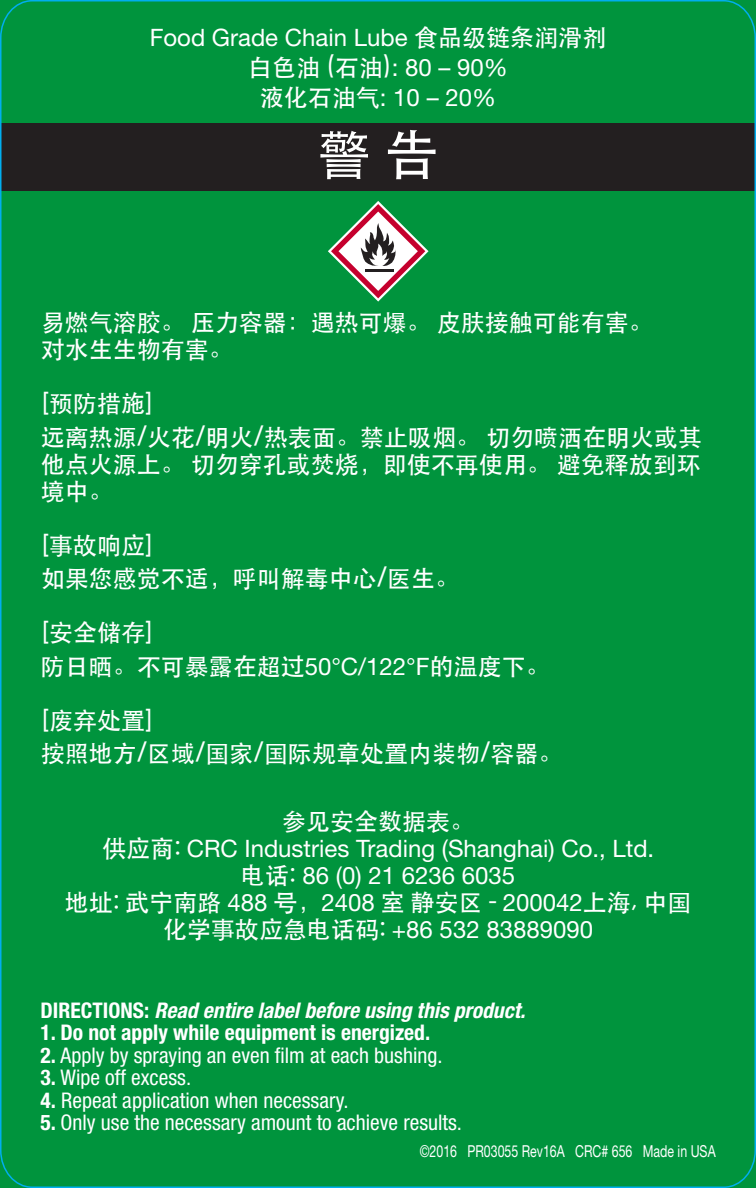
<style>
.page{position:relative;width:756px;height:1188px;background:#00943d}
.page>*{position:absolute;margin:0;border:0;box-sizing:border-box;transform-origin:0 0}
.t1{font:500 54px "ST Heiti SC";color:#fff}
.t2{font:500 24px/27px "ST Heiti SC";color:#fff}
.t3{font:24px "Helvetica Neue";color:#fff}
.t4{font:condensed 21.6px "Helvetica Neue";color:#fff}
.t5{font:italic 700 condensed 21.6px "Helvetica Neue";color:#fff}
.t6{font:700 condensed 21.6px "Helvetica Neue";color:#fff}
.t7{font:16.5px "Helvetica Neue";color:#fff;scale:.75 1}
.s1{font-family:"ST Heiti SC";font-weight:500}
.s2{font-family:"Helvetica Neue";font-weight:400}
.s3{font-style:normal}
.s4{font-weight:700}
</style>
<div class="page">
<svg style="left:325px;top:188px;width:130px;height:117px"></svg>
<p class="t3" style="left:150px;top:24px;width:458px">Food Grade Chain Lube <span class="s1">食品级链条润滑剂</span></p>
<p class="t2" style="left:248px;top:54px;width:261px">白色油 (石油)<span class="s2">: 80 – 90%</span></p>
<p class="t3" style="left:260px;top:84px;width:238px"><span class="s1">液化石油气</span>: 10 – 20%</p>
<p class="t1" style="left:317px;top:124px;width:123px">警 告</p>
<p class="t2" style="left:41px;top:309px;width:614px">易燃气溶胶。 压力容器：遇热可爆。 皮肤接触可能有害。对水生生物有害。</p>
<p class="t2" style="left:41px;top:390px;width:114px">[预防措施]</p>
<p class="t2" style="left:41px;top:423px;width:663px;text-align:justify">远离热源/火花/明火/热表面。禁止吸烟。 切勿喷洒在明火或其他点火源上。 切勿穿孔或焚烧，即使不再使用。 避免释放到环境中。</p>
<p class="t2" style="left:41px;top:531px;width:114px">[事故响应]</p>
<p class="t2" style="left:41px;top:565px;width:420px">如果您感觉不适，呼叫解毒中心/医生。</p>
<p class="t2" style="left:41px;top:619px;width:114px">[安全储存]</p>
<p class="t2" style="left:41px;top:652px;width:511px">防日晒。不可暴露在超过<span class="s2">50°C/122°F</span>的温度下。</p>
<p class="t2" style="left:41px;top:706px;width:114px">[废弃处置]</p>
<p class="t2" style="left:41px;top:740px;width:523px">按照地方/区域/国家/国际规章处置内装物/容器。</p>
<p class="t2" style="left:282px;top:807px;width:193px">参见安全数据表。</p>
<p class="t3" style="left:102px;top:834px;width:554px"><span class="s1">供应商:</span> CRC Industries Trading (Shanghai) Co., Ltd.</p>
<p class="t3" style="left:241px;top:861px;width:275px"><span class="s1">电话:</span> 86 (0) 21 6236 6035</p>
<p class="t2" style="left:65px;top:888px;width:628px">地址: 武宁南路 <span class="s2">488</span> 号，<span class="s2">2408</span> 室 静安区 - <span class="s2">200042</span>上海, 中国</p>
<p class="t3" style="left:163px;top:915px;width:431px"><span class="s1">化学事故应急电话码:</span> +86 532 83889090</p>
<p class="t5" style="left:41px;top:997px;width:486px"><span class="s3">DIRECTIONS:</span> Read entire label before using this product.</p>
<p class="t6" style="left:41px;top:1019px;width:391px">1. Do not apply while equipment is energized.</p>
<p class="t4" style="left:41px;top:1043px;width:404px"><span class="s4">2.</span> Apply by spraying an even film at each bushing.</p>
<p class="t4" style="left:41px;top:1065px;width:152px"><span class="s4">3.</span> Wipe off excess.</p>
<p class="t4" style="left:41px;top:1088px;width:309px"><span class="s4">4.</span> Repeat application when necessary.</p>
<p class="t4" style="left:41px;top:1110px;width:423px"><span class="s4">5.</span> Only use the necessary amount to achieve results.</p>
<p class="t7" style="left:420px;top:1141px;width:396px">©2016 PR03055 Rev16A CRC# 656 Made in USA</p>
</div>
